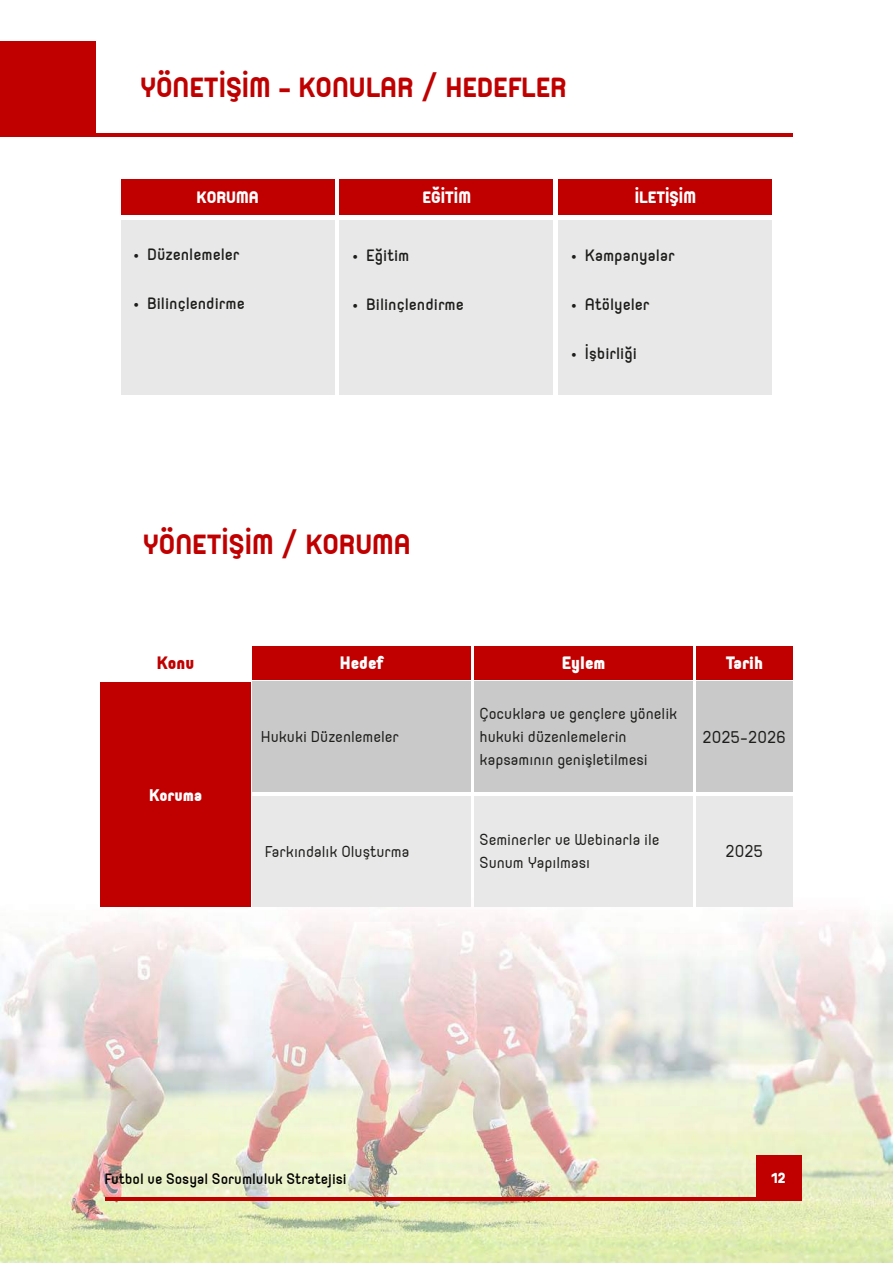
<style>
.page{position:relative;width:893px;height:1263px;background:#fff}
.page>*{position:absolute;margin:0;border:0;box-sizing:border-box;transform-origin:0 0}
.t1{font:800 34.5px "Orev";color:#c00000}
.t2{font:900 22.35px "Orev";color:#fff}
.t3{font:900 22.35px "Orev";color:#c00000}
.t4{font:21px "Orev";color:#1d1d1b}
.t5{font:900 21px "Orev";color:#fff}
.t6{font:500 20.4px "Orev";color:#1d1d1b}
.t7{font:900 20.4px "Orev";color:#fff}
.t8{font:19.5px/23.4px "Orev";color:#1d1d1b}
.t9{font:500 18.6px "Orev";color:#000}
.t10{font:900 18px "Orev";color:#fff}
.s1{font-weight:900}
</style>
<div class="page">
<img style="left:0;top:41px;width:893px;height:1222px">
<div style="left:0;top:41px;width:95px;height:96px;background:#c00000"></div>
<hr style="left:19px;top:133px;width:773px;height:4px;background:#c00000">
<hr style="left:106px;top:1197px;width:692px;height:3px;background:#c00000">
<div style="left:756px;top:1155px;width:45px;height:45px;background:#c00000"></div>
<div style="left:474px;top:646px;width:219px;height:33px;background:#c00000"></div>
<div style="left:252px;top:646px;width:219px;height:33px;background:#c00000"></div>
<div style="left:696px;top:646px;width:96px;height:33px;background:#c00000"></div>
<div style="left:100px;top:682px;width:151px;height:224px;background:#c00000"></div>
<div style="left:474px;top:681px;width:219px;height:111px;background:#c9c9c9"></div>
<div style="left:252px;top:681px;width:219px;height:111px;background:#c9c9c9"></div>
<div style="left:696px;top:681px;width:96px;height:111px;background:#c9c9c9"></div>
<div style="left:474px;top:796px;width:219px;height:110px;background:#e8e8e8"></div>
<div style="left:252px;top:796px;width:219px;height:110px;background:#e8e8e8"></div>
<div style="left:696px;top:796px;width:96px;height:110px;background:#e8e8e8"></div>
<div style="left:121px;top:179px;width:213px;height:36px;background:#c00000"></div>
<div style="left:339px;top:179px;width:214px;height:36px;background:#c00000"></div>
<div style="left:558px;top:179px;width:213px;height:36px;background:#c00000"></div>
<div style="left:121px;top:220px;width:213px;height:175px;background:#e8e8e8"></div>
<div style="left:339px;top:220px;width:214px;height:175px;background:#e8e8e8"></div>
<div style="left:558px;top:220px;width:213px;height:175px;background:#e8e8e8"></div>
<h1 class="t1" style="left:140px;top:67px;width:428px">YÖNETİŞİM – KONULAR / HEDEFLER</h1>
<p class="t7" style="left:197px;top:185px;width:63px">KORUMA</p>
<p class="t7" style="left:422px;top:185px;width:50px">EĞİTİM</p>
<p class="t7" style="left:635px;top:185px;width:63px">İLETİŞİM</p>
<p class="t6" style="left:133px;top:243px;width:108px"><span class="s1">•</span> Düzenlemeler</p>
<p class="t6" style="left:133px;top:292px;width:113px"><span class="s1">•</span> Bilinçlendirme</p>
<p class="t6" style="left:352px;top:243px;width:58px"><span class="s1">•</span> Eğitim</p>
<p class="t6" style="left:352px;top:293px;width:113px"><span class="s1">•</span> Bilinçlendirme</p>
<p class="t6" style="left:571px;top:243px;width:105px"><span class="s1">•</span> Kampanyalar</p>
<p class="t6" style="left:571px;top:293px;width:80px"><span class="s1">•</span> Atölyeler</p>
<p class="t6" style="left:571px;top:342px;width:67px"><span class="s1">•</span> İşbirliği</p>
<h1 class="t1" style="left:143px;top:524px;width:269px">YÖNETİŞİM / KORUMA</h1>
<p class="t3" style="left:157px;top:649px;width:39px">Konu</p>
<p class="t5" style="left:149px;top:782px;width:55px">Koruma</p>
<p class="t2" style="left:340px;top:649px;width:45px">Hedef</p>
<p class="t8" style="left:261px;top:724px;width:139px">Hukuki Düzenlemeler</p>
<p class="t2" style="left:562px;top:649px;width:45px">Eylem</p>
<p class="t2" style="left:726px;top:649px;width:39px">Tarih</p>
<p class="t8" style="left:480px;top:701px;width:199px">Çocuklara ve gençlere yönelik hukuki düzenlemelerin kapsamının genişletilmesi</p>
<p class="t4" style="left:703px;top:725px;width:85px">2025-2026</p>
<p class="t8" style="left:265px;top:839px;width:146px">Farkındalık Oluşturma</p>
<p class="t8" style="left:480px;top:827px;width:181px">Seminerler ve Webinarla ile<br>Sunum Yapılması</p>
<p class="t4" style="left:726px;top:839px;width:39px">2025</p>
<p class="t9" style="left:104px;top:1168px;width:244px">Futbol ve Sosyal Sorumluluk Stratejisi</p>
<p class="t10" style="left:772px;top:1167px;width:15px">12</p>
</div>
